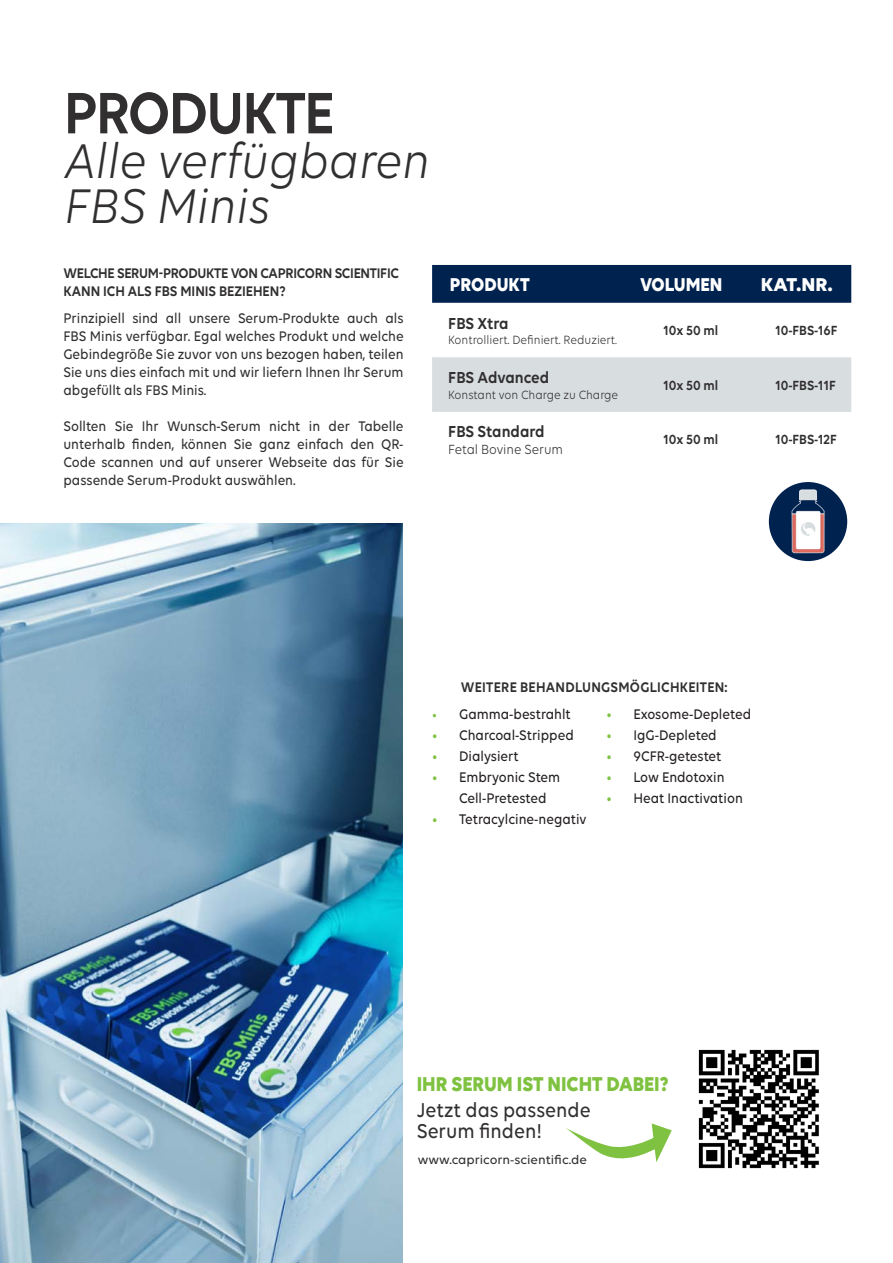
<style>
.page{position:relative;width:893px;height:1263px;background:#fff}
.page>*{position:absolute;margin:0;border:0;box-sizing:border-box;transform-origin:0 0}
.t1{font:600 63px "Volte";letter-spacing:-.03em;color:#312f30;scale:.9 1}
.t2{font:italic 52.5px/45px "Volte";color:#312f30;scale:.9 1}
.t3{font:500 21.6px "Volte";color:#312f30;scale:.9 1}
.t4{font:700 21.6px "Volte";color:#7fc241;scale:.9 1}
.t5{font:700 19.95px "Volte";color:#fff;scale:.9 1}
.t6{font:700 19.95px "Volte";color:#fff}
.t7{font:600 17.1px "Volte";color:#312f30;scale:.9 1}
.t8{font:500 15px/18px "Volte";color:#312f30;text-align:justify;scale:.9 1}
.t9{font:500 15px/21px "Volte";color:#231f20;scale:.9 1}
.t10{font:600 15px "Volte";letter-spacing:-.02em;color:#312f30;scale:.9 1}
.t11{font:600 15px "Volte";letter-spacing:.02em;color:#312f30;scale:.9 1}
.t12{font:600 15px "Volte";color:#312f30;scale:.9 1}
.t13{font:600 14.25px "Volte";color:#312f30;scale:.9 1}
.t14{font:14.25px "Volte";color:#312f30;scale:.9 1}
.t15{font:500 13.2px "Volte";color:#312f30}
.t16{font:12.9px "Volte";color:#312f30;scale:.9 1}
.s1{font-size:13.5px;color:#7fc241}
.s2{color:#7fc241}
</style>
<div class="page">
<div style="left:432px;top:265px;width:419px;height:38px;background:#00224f"></div>
<div style="left:432px;top:357px;width:419px;height:55px;background:#d8dde0"></div>
<img style="left:698px;top:1049px;width:121px;height:120px">
<svg style="left:566px;top:1123px;width:106px;height:39px"></svg>
<img style="left:0;top:523px;width:403px;height:740px">
<svg style="left:767px;top:480px;width:82px;height:83px;background:#1e3c63"></svg>
<div style="left:764px;top:477px;width:88px;height:89px;border:4px solid #fff;border-radius:50%"></div>
<svg style="left:792px;top:489px;width:32px;height:64px"></svg>
<p class="t1" style="left:64px;top:76px;width:302px">PRODUKTE</p>
<p class="t2" style="left:64px;top:138px;width:408px">Alle verfügbaren<br>FBS Minis</p>
<p class="t10" style="left:63px;top:264px;width:374px">WELCHE SERUM-PRODUKTE VON CAPRICORN SCIENTIFIC</p>
<p class="t12" style="left:63px;top:282px;width:249px">KANN ICH ALS FBS MINIS BEZIEHEN?</p>
<p class="t8" style="left:63px;top:308px;width:379px">Prinzipiell sind all unsere Serum-Produkte auch als FBS Minis verfügbar. Egal welches Produkt und welche Gebindegröße Sie zuvor von uns bezogen haben, teilen Sie uns dies einfach mit und wir liefern Ihnen Ihr Serum abgefüllt als FBS Minis.</p>
<p class="t8" style="left:63px;top:416px;width:379px">Sollten Sie Ihr Wunsch-Serum nicht in der Tabelle unterhalb finden, können Sie ganz einfach den QR-Code scannen und auf unserer Webseite das für Sie passende Serum-Produkt auswählen.</p>
<p class="t5" style="left:450px;top:273px;width:90px">PRODUKT</p>
<p class="t5" style="left:640px;top:273px;width:93px">VOLUMEN</p>
<p class="t6" style="left:761px;top:273px;width:74px">KAT.NR.</p>
<p class="t7" style="left:448px;top:313px;width:68px">FBS Xtra</p>
<p class="t16" style="left:448px;top:333px;width:189px">Kontrolliert. Definiert. Reduziert.</p>
<p class="t13" style="left:663px;top:322px;width:63px">10x 50 ml</p>
<p class="t13" style="left:775px;top:322px;width:71px">10-FBS-16F</p>
<p class="t7" style="left:448px;top:368px;width:114px">FBS Advanced</p>
<p class="t16" style="left:448px;top:387px;width:190px">Konstant von Charge zu Charge</p>
<p class="t7" style="left:448px;top:421px;width:108px">FBS Standard</p>
<p class="t14" style="left:448px;top:441px;width:129px">Fetal Bovine Serum</p>
<p class="t13" style="left:663px;top:377px;width:63px">10x 50 ml</p>
<p class="t13" style="left:775px;top:377px;width:69px">10-FBS-11F</p>
<p class="t13" style="left:663px;top:431px;width:63px">10x 50 ml</p>
<p class="t13" style="left:775px;top:431px;width:70px">10-FBS-12F</p>
<p class="t11" style="left:461px;top:678px;width:298px">WEITERE BEHANDLUNGSMÖGLICHKEITEN:</p>
<p class="t9" style="left:432px;top:703px;width:156px"><span class="s1">•</span> Gamma-bestrahlt</p>
<p class="t9" style="left:432px;top:724px;width:159px"><span class="s2">•</span> Charcoal-Stripped</p>
<p class="t9" style="left:432px;top:745px;width:98px"><span class="s2">•</span> Dialysiert</p>
<p class="t9" style="left:459px;top:766px;width:114px;text-indent:-27px"><span class="s2">•</span> Embryonic Stem<br>Cell-Pretested</p>
<p class="t9" style="left:432px;top:808px;width:173px"><span class="s2">•</span> Tetracylcine-negativ</p>
<p class="t9" style="left:606px;top:703px;width:162px"><span class="s2">•</span> Exosome-Depleted</p>
<p class="t9" style="left:606px;top:724px;width:124px"><span class="s2">•</span> IgG-Depleted</p>
<p class="t9" style="left:606px;top:745px;width:129px"><span class="s2">•</span> 9CFR-getestet</p>
<p class="t9" style="left:606px;top:766px;width:133px"><span class="s2">•</span> Low Endotoxin</p>
<p class="t9" style="left:606px;top:787px;width:153px"><span class="s2">•</span> Heat Inactivation</p>
<p class="t4" style="left:417px;top:1071px;width:282px">IHR SERUM IST NICHT DABEI?</p>
<p class="t3" style="left:417px;top:1098px;width:195px">Jetzt das passende</p>
<p class="t3" style="left:417px;top:1119px;width:141px">Serum finden!</p>
<p class="t15" style="left:418px;top:1152px;width:170px">www.capricorn-scientific.de</p>
</div>
